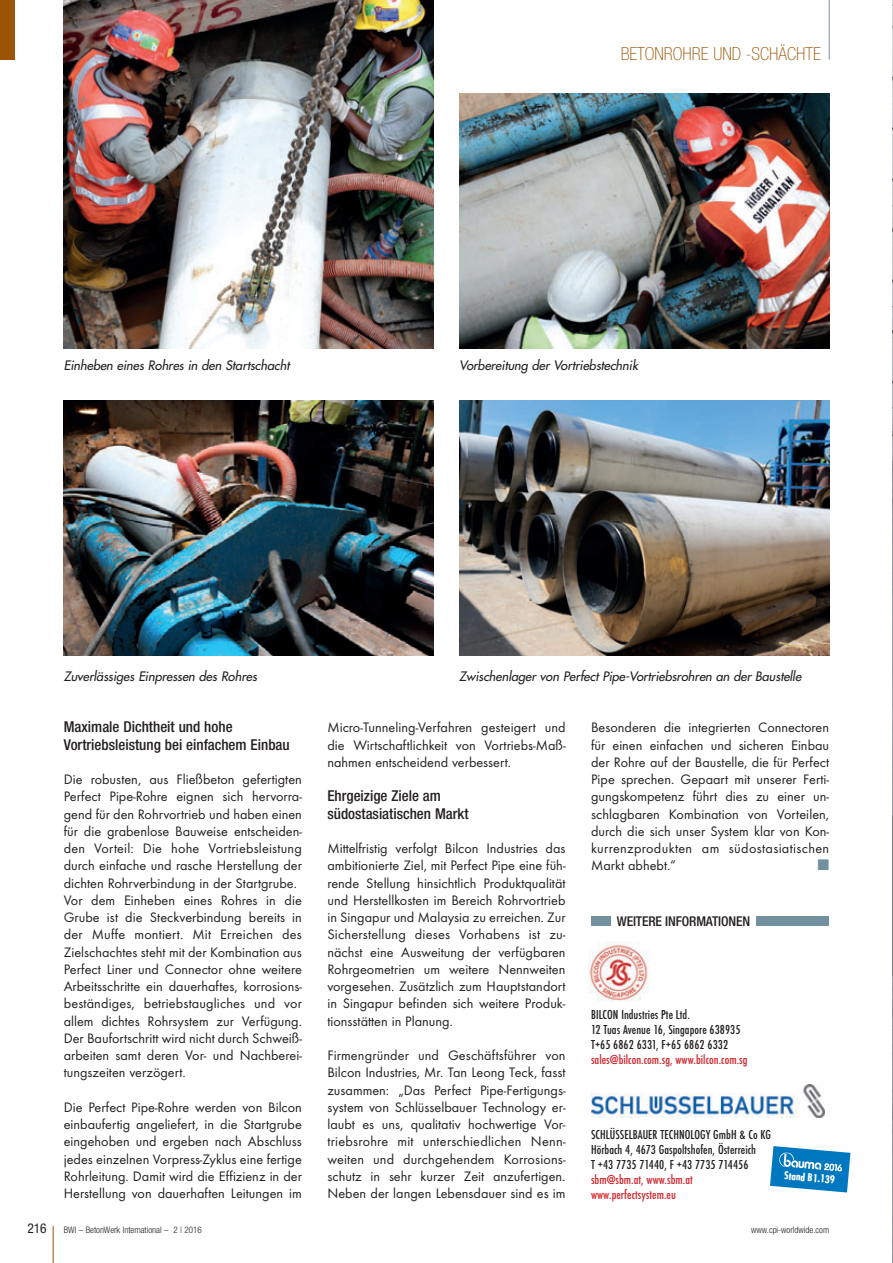
<style>
.page{position:relative;width:893px;height:1263px;background:#fff}
.page>*{position:absolute;margin:0;border:0;box-sizing:border-box;transform-origin:0 0}
.t1{font:100 condensed 18px "Helvetica Neue";color:#9c5506}
.t2{font:500 condensed 15px/17.2px "Helvetica Neue";color:#231f20}
.t3{font:14.25px/17.2px "Futura T";color:#231f20;text-align:justify}
.t4{font:14.25px "European Pi Three";color:#73909f}
.t5{font:500 condensed 13.5px/15px "Futura T";letter-spacing:.005em;color:#231f20}
.t6{font:500 condensed 13.5px/15px "Futura T";letter-spacing:.005em;color:#d1232a}
.t7{font:500 condensed 13.5px "Helvetica Neue";letter-spacing:-.01em;color:#231f20}
.t8{font:condensed 13.5px "Helvetica Neue";color:#231f20}
.t9{font:italic 12.75px "Futura";color:#231f20}
.t10{font:700 condensed 12px "Futura T";color:#fff}
.t11{font:300 condensed 9px "Helvetica Neue";color:#231f20}
</style>
<div class="page">
<img style="left:892px;top:0;width:1px;height:1263px">
<svg style="left:892px;top:773px;width:1px;height:206px"></svg>
<hr style="left:53px;top:1226px;width:1px;height:37px;background:#9c5506">
<hr style="left:829px;top:0;width:1px;height:60px;background:#73909f">
<div style="left:0;top:0;width:15px;height:60px;background:#9c5506"></div>
<img style="left:589px;top:941px;width:61px;height:61px">
<div style="left:591px;top:916px;width:19px;height:10px;background:#73909f"></div>
<div style="left:756px;top:916px;width:73px;height:10px;background:#73909f"></div>
<img style="left:64px;top:0;width:370px;height:348px">
<img style="left:459px;top:94px;width:370px;height:254px">
<img style="left:64px;top:401px;width:370px;height:254px">
<img style="left:459px;top:401px;width:370px;height:254px">
<img style="left:591px;top:1084px;width:234px;height:33px">
<svg style="left:770px;top:1146px;width:80px;height:46px"></svg>
<p class="t1" style="left:621px;top:47px;width:202px">BETONROHRE UND -SCHÄCHTE</p>
<p class="t9" style="left:64px;top:359px;width:229px">Einheben eines Rohres in den Startschacht</p>
<p class="t9" style="left:459px;top:359px;width:180px">Vorbereitung der Vortriebstechnik</p>
<p class="t9" style="left:64px;top:669px;width:197px">Zuverlässiges Einpressen des Rohres</p>
<p class="t9" style="left:459px;top:669px;width:346px">Zwischenlager von Perfect Pipe-Vortriebsrohren an der Baustelle</p>
<p class="t2" style="left:64px;top:720px;width:227px">Maximale Dichtheit und hohe<br>Vortriebsleistung bei einfachem Einbau</p>
<p class="t3" style="left:64px;top:772px;width:240px;text-align:left">Die robusten, aus Fließbeton gefertigten Perfect Pipe-Rohre eignen sich hervorra&shy;gend für den Rohrvortrieb und haben einen für die grabenlose Bauweise entscheiden&shy;den Vorteil: Die hohe Vortriebsleistung durch einfache und rasche Herstellung der dichten Rohrverbindung in der Startgrube.<br>Vor dem Einheben eines Rohres in die Grube ist die Steckverbindung bereits in der Muffe montiert. Mit Erreichen des Zielschachtes steht mit der Kombination aus Perfect Liner und Connector ohne weitere Arbeitsschritte ein dauerhaftes, korrosions&shy;beständiges, betriebstaugliches und vor allem dichtes Rohrsystem zur Verfügung.<br>Der Baufortschritt wird nicht durch Schweiß - arbeiten samt deren Vor- und Nachberei - tungszeiten verzögert.</p>
<p class="t3" style="left:64px;top:1100px;width:240px">Die Perfect Pipe-Rohre werden von Bilcon einbaufertig angeliefert, in die Startgrube eingehoben und ergeben nach Abschluss jedes einzelnen Vorpress-Zyklus eine fertige Rohrleitung. Damit wird die Effizienz in der Herstellung von dauerhaften Leitungen im</p>
<p class="t3" style="left:327px;top:720px;width:240px">Micro-Tunneling-Verfahren gesteigert und die Wirtschaftlichkeit von Vortriebs-Maß - nahmen entscheidend verbessert.</p>
<p class="t2" style="left:327px;top:789px;width:143px">Ehrgeizige Ziele am südostasiatischen Markt</p>
<p class="t3" style="left:327px;top:841px;width:240px">Mittelfristig verfolgt Bilcon Industries das ambitionierte Ziel, mit Perfect Pipe eine füh&shy;rende Stellung hinsichtlich Produktqualität und Herstellkosten im Bereich Rohrvortrieb in Singapur und Malaysia zu erreichen. Zur Sicherstellung dieses Vorhabens ist zu - nächst eine Ausweitung der verfügbaren Rohr geometrien um weitere Nennweiten vorgesehen. Zusätzlich zum Hauptstandort in Singapur befinden sich weitere Produk - tionsstätten in Planung.</p>
<p class="t3" style="left:327px;top:1048px;width:240px">Firmengründer und Geschäftsführer von Bilcon Industries, Mr. Tan Leong Teck, fasst zusammen: „Das Perfect Pipe-Fertigungs - system von Schlüsselbauer Technology er - laubt es uns, qualitativ hochwertige Vor - triebsrohre mit unterschiedlichen Nenn - weiten und durchgehendem Korrosions - schutz in sehr kurzer Zeit anzufertigen.<br>Neben der langen Lebensdauer sind es im</p>
<p class="t3" style="left:591px;top:720px;width:240px">Besonderen die integrierten Connectoren für einen einfachen und sicheren Einbau der Rohre auf der Baustelle, die für Perfect Pipe sprechen. Gepaart mit unserer Ferti - gungskompetenz führt dies zu einer un - schlagbaren Kombination von Vorteilen, durch die sich unser System klar von Kon - kurrenzprodukten am südostasiatischen Markt abhebt.“</p>
<p class="t4" style="left:817px;top:857px;width:13px">-</p>
<p class="t7" style="left:617px;top:916px;width:135px">WEITERE INFORMATIONEN</p>
<p class="t5" style="left:591px;top:1007px;width:151px">BILCON Industries Pte Ltd.<br>12 Tuas Avenue 16, Singapore 638935<br>T+65 6862 6331, F+65 6862 6332</p>
<p class="t6" style="left:591px;top:1052px;width:158px">sales@bilcon.com.sg, www.bilcon.com.sg</p>
<p class="t5" style="left:591px;top:1127px;width:181px">SCHLÜSSELBAUER TECHNOLOGY GmbH &amp; Co KG<br>Hörbach 4, 4673 Gaspoltshofen, Österreich<br>T +43 7735 71440, F +43 7735 714456</p>
<p class="t6" style="left:591px;top:1172px;width:103px">sbm@sbm.at, www.sbm.at www.perfectsystem.eu</p>
<p class="t10" style="left:785px;top:1170px;width:52px;rotate:5deg">Stand B1.139</p>
<p class="t8" style="left:28px;top:1223px;width:21px">216</p>
<p class="t11" style="left:64px;top:1226px;width:139px">BWI – BetonWerk International – 2 | 2016</p>
<p class="t11" style="left:751px;top:1226px;width:79px">www.cpi-worldwide.com</p>
</div>
